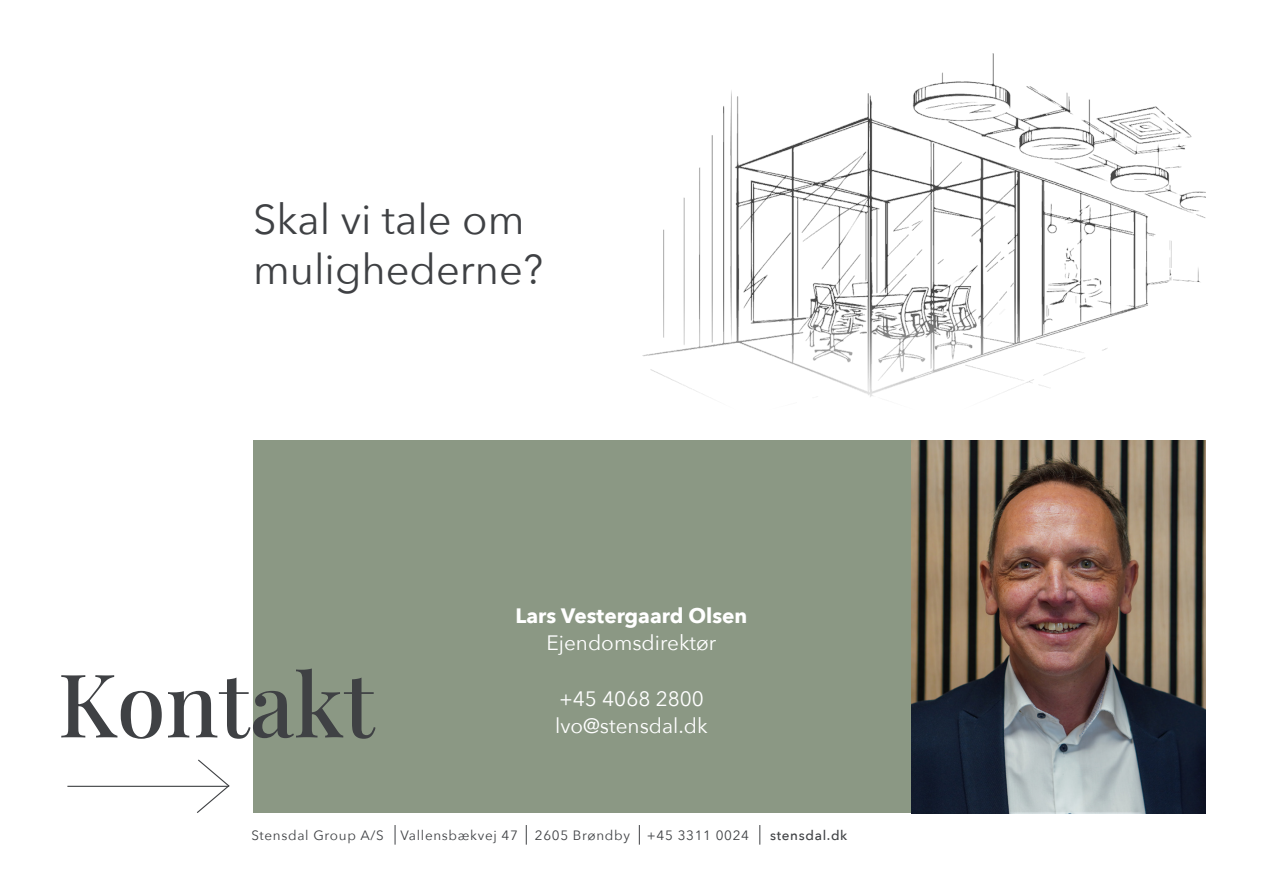
<style>
.page{position:relative;width:1263px;height:893px;background:#fff}
.page>*{position:absolute;margin:0;border:0;box-sizing:border-box;transform-origin:0 0}
.t1{font:500 88.05px "Playfair Display";color:#3f4144}
.t2{font:41.7px/50.1px "Avenir Next";color:#3f4144}
.t3{font:20.85px "Avenir Next";color:#fff}
.t4{font:700 20.85px "Avenir Next";color:#fff}
.t5{font:13.5px "Avenir Next";letter-spacing:.05em;color:#3f4144}
.t6{font:500 13.5px "Avenir Next";letter-spacing:.05em;color:#3f4144}
</style>
<div class="page">
<div style="left:253px;top:441px;width:922px;height:372px;background:#8b9884"></div>
<img style="left:911px;top:456px;width:295px;height:357px">
<hr style="left:68px;top:786px;width:161px;height:1px;background:#3f4144">
<svg style="left:196px;top:759px;width:34px;height:54px"></svg>
<svg style="left:395px;top:825px;width:1px;height:19px"></svg>
<svg style="left:526px;top:825px;width:1px;height:19px"></svg>
<svg style="left:639px;top:825px;width:1px;height:19px"></svg>
<svg style="left:759px;top:825px;width:1px;height:19px"></svg>
<img style="left:642px;top:54px;width:564px;height:402px">
<p class="t2" style="left:253px;top:193px;width:292px">Skal vi tale om mulighederne?</p>
<p class="t1" style="left:58px;top:635px;width:318px">Kontakt</p>
<p class="t4" style="left:515px;top:597px;width:233px">Lars Vestergaard Olsen</p>
<p class="t3" style="left:546px;top:625px;width:171px">Ejendomsdirektør</p>
<p class="t3" style="left:559px;top:681px;width:146px">+45 4068 2800</p>
<p class="t3" style="left:555px;top:708px;width:154px">lvo@stensdal.dk</p>
<p class="t5" style="left:251px;top:824px;width:499px">Stensdal Group A/S Vallensbækvej 47 2605 Brøndby +45 3311 0024</p>
<p class="t6" style="left:770px;top:824px;width:79px">stensdal.dk</p>
</div>
